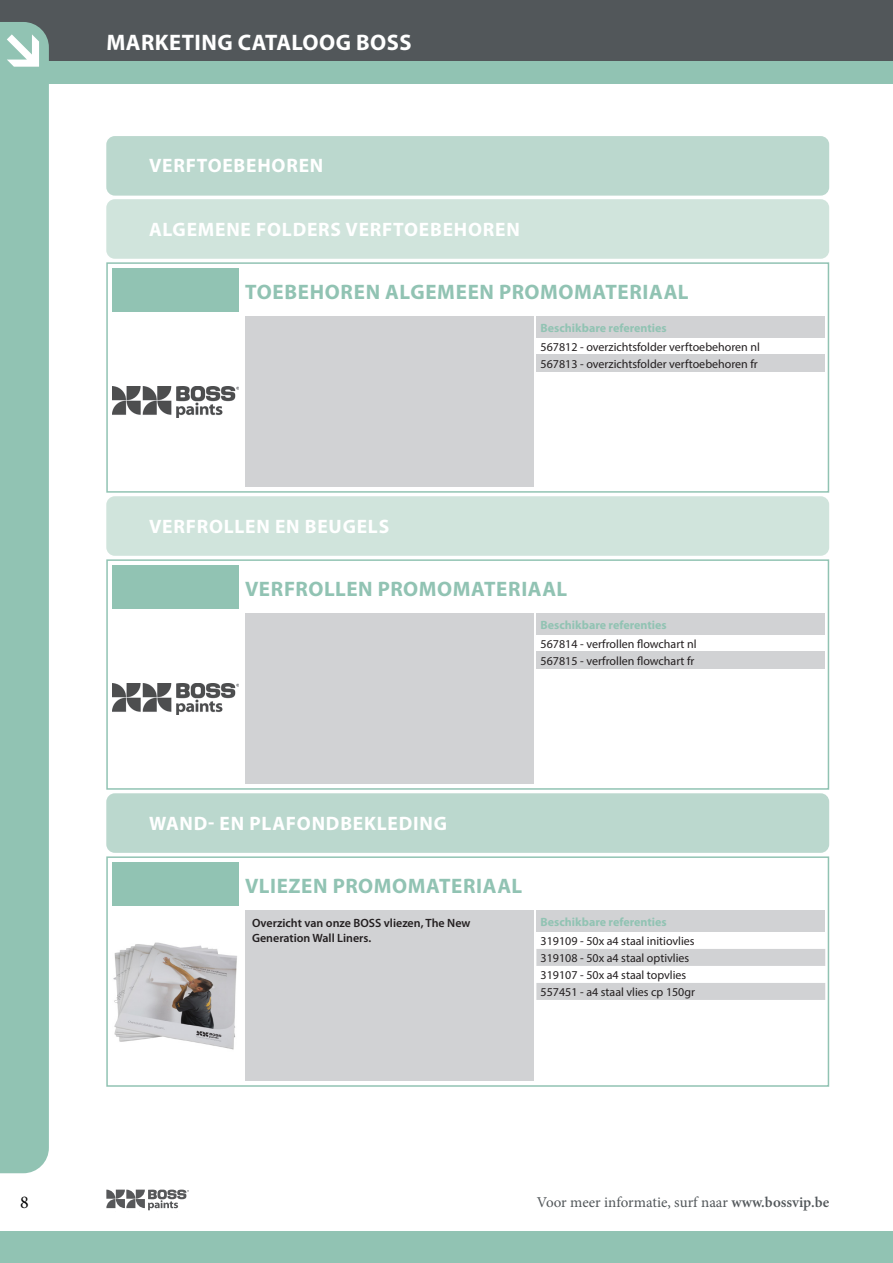
<style>
.page{position:relative;width:893px;height:1263px;background:#fff}
.page>*{position:absolute;margin:0;border:0;box-sizing:border-box;transform-origin:0 0}
.t1{font:700 22.5px "Myriad Pro";letter-spacing:.02em;color:#fff}
._03_productname_titl{font:700 21px "Myriad Pro";letter-spacing:.025em;color:#91c3b3}
._02_subtitle_single{font:700 19.5px "Myriad Pro";letter-spacing:.04em;color:#fff}
.t2{font:18px "Minion Pro";color:#000}
.t3{font:15px "Minion Pro";color:#52575a}
._01_body_table_color{font:12px "Myriad Pro";color:#231f20}
._02_subtitles_table{font:700 12px "Myriad Pro";color:#91c3b3}
._01_product_beschrij{font:600 12px/15px "Myriad Pro";color:#231f20}
.s1{font-weight:600}
</style>
<div class="page">
<div style="left:0;top:0;width:893px;height:71px;background:#52575a"></div>
<svg style="left:106px;top:1189px;width:83px;height:21px"></svg>
<div style="left:0;top:22px;width:49px;height:1151px;background:#91c3b3"></div>
<div style="left:0;top:1231px;width:893px;height:32px;background:#91c3b3"></div>
<div style="left:0;top:61px;width:893px;height:22px;background:#91c3b3"></div>
<div style="left:7px;top:30px;width:34px;height:42px;background:#91c3b3"></div>
<svg style="left:7px;top:34px;width:32px;height:33px"></svg>
<div style="left:106px;top:136px;width:723px;height:60px;background:#bbd8ce;border-radius:9px"></div>
<div style="left:106px;top:199px;width:723px;height:60px;background:#d0e4dc;border-radius:9px"></div>
<div style="left:112px;top:268px;width:126px;height:44px;background:#91c3b3"></div>
<img style="left:112px;top:386px;width:126px;height:32px">
<div style="left:245px;top:317px;width:289px;height:170px;background:#d1d2d4"></div>
<div style="left:536px;top:317px;width:289px;height:21px;background:#d1d2d4"></div>
<div style="left:536px;top:355px;width:289px;height:17px;background:#d1d2d4"></div>
<div style="left:106px;top:262px;width:723px;height:231px;border:2px solid #91c3b3"></div>
<div style="left:106px;top:496px;width:723px;height:60px;background:#d0e4dc;border-radius:9px"></div>
<div style="left:112px;top:565px;width:126px;height:44px;background:#91c3b3"></div>
<img style="left:112px;top:683px;width:126px;height:32px">
<div style="left:245px;top:614px;width:289px;height:170px;background:#d1d2d4"></div>
<div style="left:536px;top:614px;width:289px;height:21px;background:#d1d2d4"></div>
<div style="left:536px;top:652px;width:289px;height:17px;background:#d1d2d4"></div>
<div style="left:106px;top:559px;width:723px;height:231px;border:2px solid #91c3b3"></div>
<div style="left:106px;top:793px;width:723px;height:60px;background:#bbd8ce;border-radius:9px"></div>
<div style="left:112px;top:862px;width:126px;height:44px;background:#91c3b3"></div>
<img style="left:113px;top:942px;width:124px;height:108px">
<div style="left:245px;top:911px;width:289px;height:170px;background:#d1d2d4"></div>
<div style="left:536px;top:911px;width:289px;height:21px;background:#d1d2d4"></div>
<svg style="left:536px;top:949px;width:289px;height:51px"></svg>
<div style="left:106px;top:856px;width:723px;height:231px;border:2px solid #91c3b3"></div>
<p class="t1" style="left:107px;top:28px;width:306px">MARKETING CATALOOG BOSS</p>
<p class="_02_subtitle_single" style="left:149px;top:153px;width:176px">VERFTOEBEHOREN</p>
<p class="_02_subtitle_single" style="left:149px;top:216px;width:372px">ALGEMENE FOLDERS VERFTOEBEHOREN</p>
<p class="_03_productname_titl" style="left:245px;top:278px;width:445px">TOEBEHOREN ALGEMEEN PROMOMATERIAAL</p>
<p class="_02_subtitles_table" style="left:541px;top:320px;width:128px">Beschikbare referenties</p>
<p class="_01_body_table_color" style="left:541px;top:339px;width:221px">567812 - overzichtsfolder verftoebehoren nl</p>
<p class="_01_body_table_color" style="left:541px;top:356px;width:219px">567813 - overzichtsfolder verftoebehoren fr</p>
<p class="_02_subtitle_single" style="left:149px;top:513px;width:242px">VERFROLLEN EN BEUGELS</p>
<p class="_03_productname_titl" style="left:245px;top:575px;width:324px">VERFROLLEN PROMOMATERIAAL</p>
<p class="_02_subtitles_table" style="left:541px;top:617px;width:128px">Beschikbare referenties</p>
<p class="_01_body_table_color" style="left:541px;top:636px;width:157px">567814 - verfrollen flowchart nl</p>
<p class="_01_body_table_color" style="left:541px;top:653px;width:155px">567815 - verfrollen flowchart fr</p>
<p class="_02_subtitle_single" style="left:149px;top:810px;width:299px">WAND- EN PLAFONDBEKLEDING</p>
<p class="_03_productname_titl" style="left:245px;top:872px;width:279px">VLIEZEN PROMOMATERIAAL</p>
<p class="_01_product_beschrij" style="left:252px;top:915px;width:220px">Overzicht van onze BOSS vliezen, The New<br>Generation Wall Liners.</p>
<p class="_02_subtitles_table" style="left:541px;top:914px;width:128px">Beschikbare referenties</p>
<p class="_01_body_table_color" style="left:541px;top:933px;width:156px">319109 - 50x a4 staal initiovlies</p>
<p class="_01_body_table_color" style="left:541px;top:950px;width:150px">319108 - 50x a4 staal optivlies</p>
<p class="_01_body_table_color" style="left:541px;top:967px;width:147px">319107 - 50x a4 staal topvlies</p>
<p class="_01_body_table_color" style="left:541px;top:984px;width:156px">557451 - a4 staal vlies cp 150gr</p>
<h3 class="t2" style="left:20px;top:1190px;width:10px">8</h3>
<p class="t3" style="left:537px;top:1192px;width:294px">Voor meer informatie, surf naar <span class="s1">www.bossvip.be</span></p>
</div>
